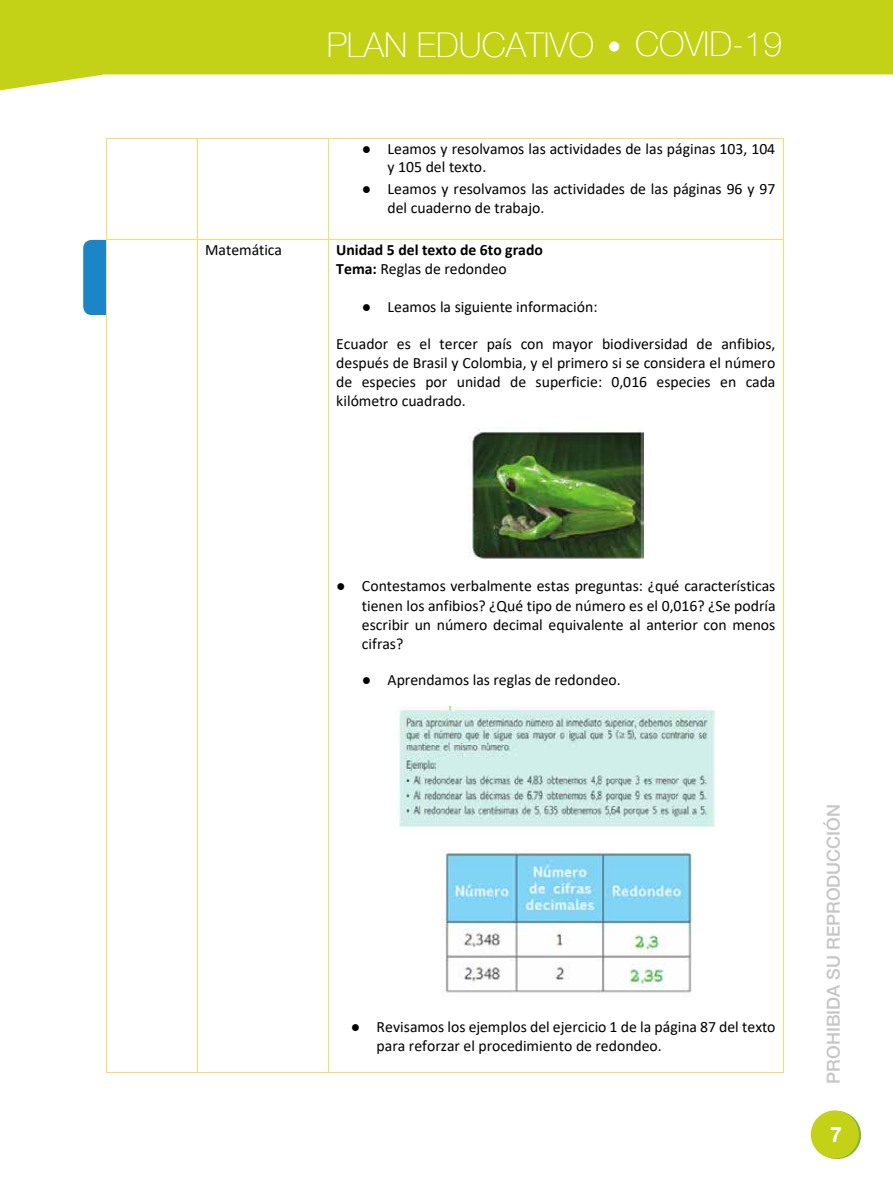
<style>
.page{position:relative;width:893px;height:1191px;background:#fff}
.page>*{position:absolute;margin:0;border:0;box-sizing:border-box;transform-origin:0 0}
.t1{font:100 34.2px "Helvetica Neue";color:#fff}
.t2{font:700 21px "Helvetica Neue LT Std";color:#fff}
.t3{font:500 18px "Helvetica Neue LT Std";color:#c6c6c6}
.t4{font:15.75px/19.2px "Calibri";color:#000}
.t5{font:700 15.75px/19.2px "Calibri";color:#000}
.s1{font-weight:400}
</style>
<div class="page">
<svg style="left:0;top:0;width:893px;height:91px;fill:#c3d217"></svg>
<div style="left:609px;top:41px;width:10px;height:11px;background:#fff;border-radius:50%"></div>
<svg style="left:813px;top:1111px;width:48px;height:48px"></svg>
<div style="left:811px;top:1110px;width:48px;height:48px;background:#c3d217;border-radius:50%"></div>
<div style="left:83px;top:240px;width:41px;height:75px;background:#1c85c8;border-radius:9px"></div>
<div style="left:106px;top:236px;width:32px;height:81px;background:#fff"></div>
<hr style="left:107px;top:138px;width:90px;height:1px;background:#ffd965">
<hr style="left:198px;top:138px;width:130px;height:1px;background:#ffd965">
<hr style="left:329px;top:138px;width:454px;height:1px;background:#ffd965">
<hr style="left:107px;top:139px;width:1px;height:100px;background:#ffd965">
<hr style="left:197px;top:139px;width:1px;height:100px;background:#ffd965">
<hr style="left:328px;top:139px;width:1px;height:100px;background:#ffd965">
<hr style="left:783px;top:139px;width:1px;height:100px;background:#ffd965">
<hr style="left:107px;top:239px;width:90px;height:1px;background:#ffd965">
<hr style="left:198px;top:239px;width:130px;height:1px;background:#ffd965">
<hr style="left:329px;top:239px;width:454px;height:1px;background:#ffd965">
<hr style="left:107px;top:240px;width:1px;height:832px;background:#ffd965">
<hr style="left:107px;top:1072px;width:90px;height:1px;background:#ffd965">
<hr style="left:197px;top:240px;width:1px;height:832px;background:#ffd965">
<hr style="left:198px;top:1072px;width:130px;height:1px;background:#ffd965">
<hr style="left:328px;top:240px;width:1px;height:832px;background:#ffd965">
<hr style="left:329px;top:1072px;width:454px;height:1px;background:#ffd965">
<hr style="left:783px;top:240px;width:1px;height:832px;background:#ffd965">
<img style="left:468px;top:429px;width:175px;height:130px">
<img style="left:399px;top:706px;width:316px;height:122px">
<img style="left:442px;top:849px;width:252px;height:144px">
<h1 class="t1" style="left:327px;top:19px;width:457px">PLAN EDUCATIVO COVID-19</h1>
<p class="t4" style="left:388px;top:139px;width:389px;line-height:18.8px;text-indent:-26px">● Leamos y resolvamos las actividades de las páginas 103, 104 y 105 del texto.</p>
<p class="t4" style="left:388px;top:179px;width:389px;line-height:18.8px;text-indent:-26px">● Leamos y resolvamos las actividades de las páginas 96 y 97 del cuaderno de trabajo.</p>
<p class="t4" style="left:205px;top:240px;width:79px">Matemática</p>
<p class="t5" style="left:336px;top:240px;width:208px">Unidad 5 del texto de 6to grado<br>Tema: <span class="s1">Reglas de redondeo</span></p>
<p class="t4" style="left:362px;top:297px;width:237px">● Leamos la siguiente información:</p>
<p class="t4" style="left:336px;top:333px;width:441px;text-align:justify">Ecuador es el tercer país con mayor biodiversidad de anfibios, después de Brasil y Colombia, y el primero si se considera el número de especies por unidad de superficie: 0,016 especies en cada kilómetro cuadrado.</p>
<p class="t4" style="left:362px;top:576px;width:415px;text-align:justify;text-indent:-26px">● Contestamos verbalmente estas preguntas: ¿qué características tienen los anfibios? ¿Qué tipo de número es el 0,016? ¿Se podría escribir un número decimal equivalente al anterior con menos cifras?</p>
<p class="t4" style="left:362px;top:670px;width:260px">● Aprendamos las reglas de redondeo.</p>
<p class="t4" style="left:377px;top:1016px;width:400px;text-indent:-26px">● Revisamos los ejemplos del ejercicio 1 de la página 87 del texto para reforzar el procedimiento de redondeo.</p>
<p class="t3" style="left:823px;top:1083px;width:281px;rotate:-90deg">PROHIBIDA SU REPRODUCCIÓN</p>
<h2 class="t2" style="left:830px;top:1121px;width:13px">7</h2>
</div>
